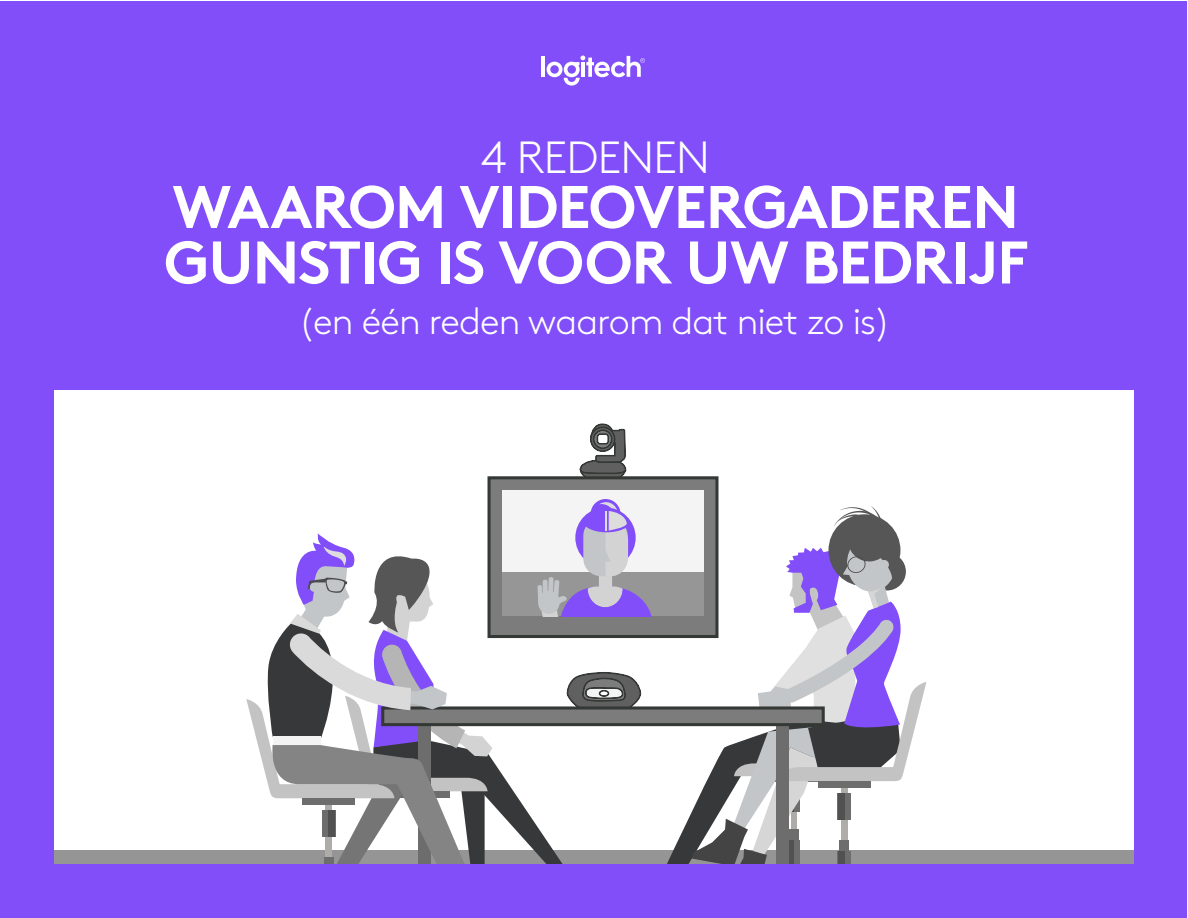
<style>
.page{position:relative;width:1188px;height:918px;background:#fff}
.page>*{position:absolute;margin:0;border:0;box-sizing:border-box;transform-origin:0 0}
.t1{font:700 60px/55.5px "Brown Pro";letter-spacing:-.015em;color:#fff}
.t2{font:300 45px "Brown Pro";letter-spacing:-.015em;color:#fff}
.t3{font:300 37.5px "Brown Pro";letter-spacing:-.025em;color:#fff}
</style>
<div class="page">
<div style="left:1px;top:1px;width:1186px;height:916px;background:#814efa"></div>
<div style="left:54px;top:390px;width:1080px;height:474px;background:#fff"></div>
<div style="left:54px;top:850px;width:1080px;height:14px;background:#959595"></div>
<svg style="left:246px;top:423px;width:680px;height:441px"></svg>
<hr style="left:605px;top:511px;width:2px;height:20px;background:#ddd">
<hr style="left:542px;top:56px;width:3px;height:21px;background:#fff">
<svg style="left:547px;top:56px;width:98px;height:30px"></svg>
<hr style="left:581px;top:62px;width:4px;height:15px;background:#fff">
<p class="t2" style="left:481px;top:124px;width:230px">4 REDENEN</p>
<p class="t1" style="left:164px;top:173px;width:866px">WAAROM VIDEOVERGADEREN<br>GUNSTIG IS VOOR UW BEDRIJF</p>
<p class="t3" style="left:298px;top:293px;width:594px">(en één reden waarom dat niet zo is)</p>
</div>
